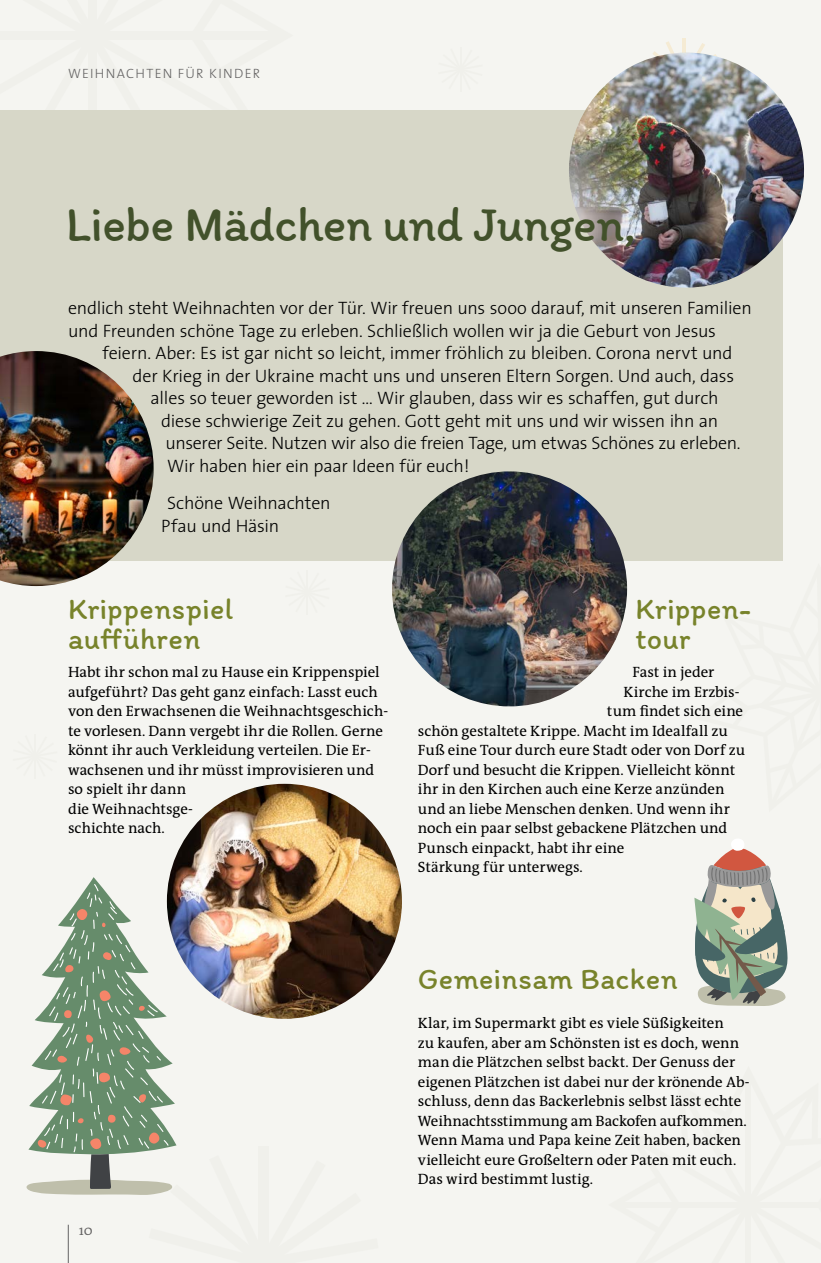
<style>
.page{position:relative;width:821px;height:1263px;background:#f5f5f1}
.page>*{position:absolute;margin:0;border:0;box-sizing:border-box;transform-origin:0 0}
.t1{font:49.5px "Itim";letter-spacing:-.015em;color:#42512b}
.t2{font:30px/30px "Itim";letter-spacing:.015em;color:#78832b}
.t3{font:300 18px/22.5px "The Sans";letter-spacing:-.01em;color:#000}
.t4{font:15px/19.5px "The Antiqua B5";color:#000}
.t5{font:13.5px "The Sans Light Caps";letter-spacing:.095em;color:#646363}
.t6{font:13.5px "The Antiqua B5";color:#646363}
</style>
<div class="page">
<div style="left:0;top:111px;width:782px;height:450px;background:#d7d7c8"></div>
<svg style="left:26px;top:877px;width:352px;height:386px"></svg>
<img style="left:569px;top:53px;width:235px;height:235px;border-radius:117px">
<img style="left:167px;top:784px;width:235px;height:235px;border-radius:117px">
<img style="left:392px;top:471px;width:235px;height:235px;border-radius:117px">
<svg style="left:694px;top:839px;width:94px;height:167px"></svg>
<img style="left:0;top:351px;width:154px;height:235px">
<p class="t5" style="left:68px;top:62px;width:193px">WEIHNACHTEN FÜR KINDER</p>
<h1 class="t1" style="left:66px;top:192px;width:572px">Liebe Mädchen und Jungen,</h1>
<p class="t3" style="left:68px;top:296px;width:685px">endlich steht Weihnachten vor der Tür. Wir freuen uns sooo darauf, mit unseren Familien und Freunden schöne Tage zu erleben. Schließlich wollen wir ja die Geburt von Jesus</p>
<p class="t3" style="left:103px;top:341px;width:631px">feiern. Aber: Es ist gar nicht so leicht, immer fröhlich zu bleiben. Corona nervt und</p>
<p class="t3" style="left:133px;top:364px;width:603px">der Krieg in der Ukraine macht uns und unseren Eltern Sorgen. Und auch, dass</p>
<p class="t3" style="left:151px;top:386px;width:569px">alles so teuer geworden ist … Wir glauben, dass wir es schaffen, gut durch</p>
<p class="t3" style="left:161px;top:409px;width:558px">diese schwierige Zeit zu gehen. Gott geht mit uns und wir wissen ihn an</p>
<p class="t3" style="left:166px;top:431px;width:576px">unserer Seite. Nutzen wir also die freien Tage, um etwas Schönes zu erleben.</p>
<p class="t3" style="left:167px;top:454px;width:304px">Wir haben hier ein paar Ideen für euch!</p>
<p class="t3" style="left:161px;top:491px;width:171px;text-indent:6px">Schöne Weihnachten<br>Pfau und Häsin</p>
<h2 class="t2" style="left:68px;top:596px;width:167px">Krippenspiel aufführen</h2>
<p class="t4" style="left:68px;top:663px;width:321px">Habt ihr schon mal zu Hause ein Krippenspiel aufgeführt? Das geht ganz einfach: Lasst euch von den Erwachsenen die Weihnachtsgeschich&shy;te vorlesen. Dann vergebt ihr die Rollen. Gerne könnt ihr auch Verkleidung verteilen. Die Er&shy;wachsenen und ihr müsst improvisieren und so spielt ihr dann<br>die Weihnachtsge-<br>schichte nach.</p>
<h2 class="t2" style="left:635px;top:596px;width:117px">Krippen&shy;tour</h2>
<p class="t4" style="left:632px;top:663px;width:83px">Fast in jeder</p>
<p class="t4" style="left:623px;top:682px;width:118px">Kirche im Erzbis-</p>
<p class="t4" style="left:607px;top:702px;width:138px">tum findet sich eine</p>
<p class="t4" style="left:418px;top:721px;width:311px">schön gestaltete Krippe. Macht im Idealfall zu</p>
<p class="t4" style="left:418px;top:741px;width:329px">Fuß eine Tour durch eure Stadt oder von Dorf zu</p>
<p class="t4" style="left:418px;top:760px;width:319px">Dorf und besucht die Krippen. Vielleicht könnt</p>
<p class="t4" style="left:418px;top:780px;width:308px">ihr in den Kirchen auch eine Kerze anzünden</p>
<p class="t4" style="left:418px;top:799px;width:313px">und an liebe Menschen denken. Und wenn ihr</p>
<p class="t4" style="left:418px;top:819px;width:311px">noch ein paar selbst gebackene Plätzchen und</p>
<p class="t4" style="left:418px;top:838px;width:208px">Punsch einpackt, habt ihr eine</p>
<p class="t4" style="left:418px;top:858px;width:166px">Stärkung für unterwegs.</p>
<p class="t6" style="left:79px;top:1223px;width:15px">10</p>
<h2 class="t2" style="left:418px;top:966px;width:261px">Gemeinsam Backen</h2>
<p class="t4" style="left:418px;top:1014px;width:333px">Klar, im Supermarkt gibt es viele Süßigkeiten<br>zu kaufen, aber am Schönsten ist es doch, wenn man die Plätzchen selbst backt. Der Genuss der eigenen Plätzchen ist dabei nur der krönende Ab&shy;schluss, denn das Backerlebnis selbst lässt echte Weihnachtsstimmung am Backofen aufkommen.<br>Wenn Mama und Papa keine Zeit haben, backen vielleicht eure Großeltern oder Paten mit euch.<br>Das wird bestimmt lustig.</p>
</div>
